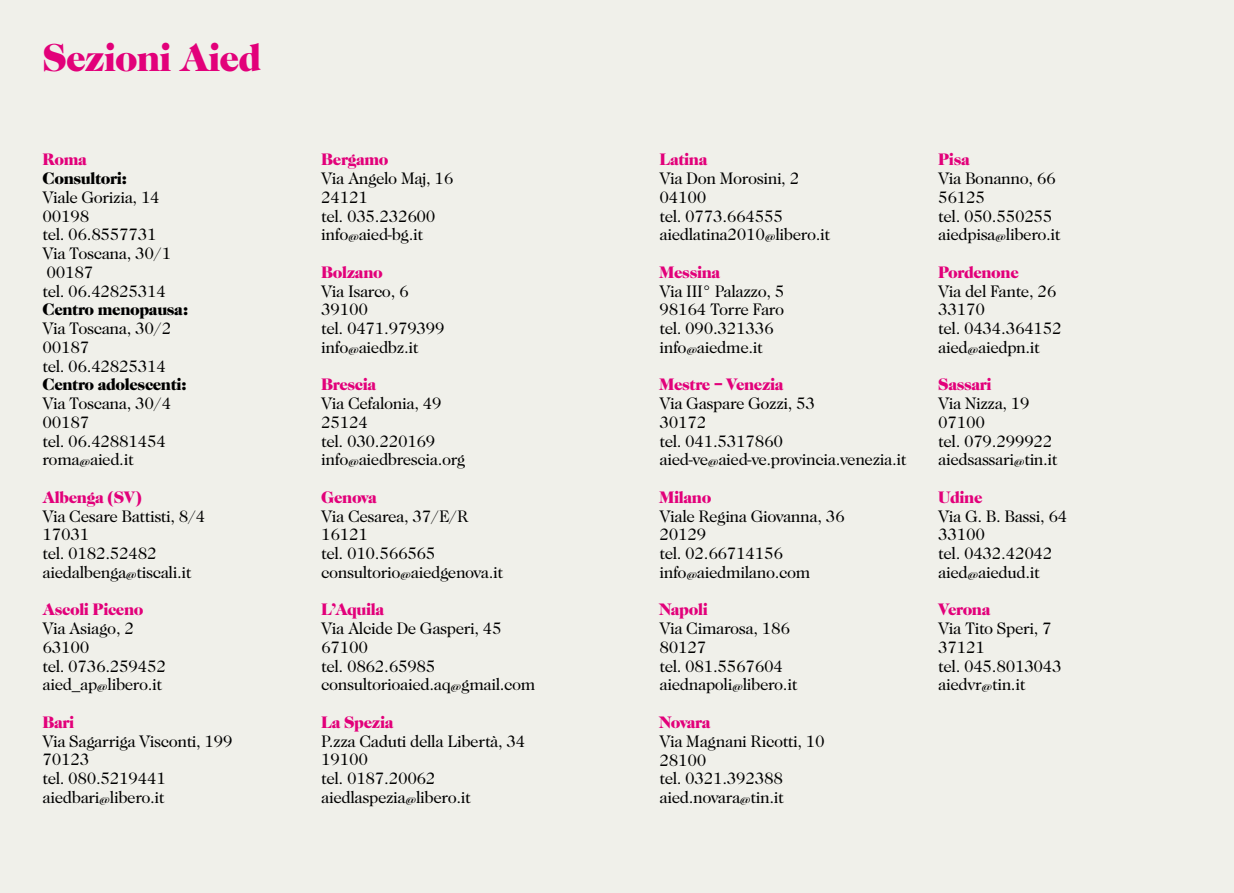
<style>
.page{position:relative;width:1234px;height:893px;background:#fff}
.page>*{position:absolute;margin:0;border:0;box-sizing:border-box;transform-origin:0 0}
.t1{font:900 40.2px "Caslon No 224 EF";letter-spacing:-.02em;color:#e2007a}
.t2{font:17.25px/18.8px "Caslon No 224 EF";letter-spacing:-.02em;color:#000}
.t3{font:900 17.25px "Caslon No 224 EF";letter-spacing:-.02em;color:#e2007a}
.t4{font:900 17.25px "Caslon No 224 EF";letter-spacing:-.02em;color:#000}
</style>
<div class="page">
<div style="left:0;top:0;width:1233px;height:893px;background:#f0f0ea"></div>
<h1 class="t1" style="left:43px;top:34px;width:220px">Sezioni Aied</h1>
<p class="t3" style="left:43px;top:150px;width:46px">Roma</p>
<p class="t4" style="left:43px;top:168px;width:86px">Consultori:</p>
<p class="t2" style="left:43px;top:188px;width:130px">Viale Gorizia, 14<br>00198<br>tel. 06.8557731<br>Via Toscana, 30/1<br>00187<br>tel. 06.42825314</p>
<p class="t4" style="left:43px;top:300px;width:147px">Centro menopausa:</p>
<p class="t2" style="left:43px;top:319px;width:130px">Via Toscana, 30/2<br>00187<br>tel. 06.42825314</p>
<p class="t4" style="left:43px;top:375px;width:146px">Centro adolescenti:</p>
<p class="t2" style="left:43px;top:394px;width:130px">Via Toscana, 30/4<br>00187<br>tel. 06.42881454 roma@aied.it</p>
<p class="t3" style="left:43px;top:487px;width:101px">Albenga (SV)</p>
<p class="t2" style="left:43px;top:507px;width:164px">Via Cesare Battisti, 8/4<br>17031<br>tel. 0182.52482 aiedalbenga@tiscali.it</p>
<p class="t3" style="left:43px;top:600px;width:102px">Ascoli Piceno</p>
<p class="t2" style="left:43px;top:619px;width:125px">Via Asiago, 2<br>63100<br>tel. 0736.259452 aied_ap@libero.it</p>
<p class="t3" style="left:43px;top:712px;width:33px">Bari</p>
<p class="t2" style="left:43px;top:732px;width:192px">Via Sagarriga Visconti, 199<br>70123<br>tel. 080.5219441 aiedbari@libero.it</p>
<p class="t3" style="left:321px;top:150px;width:69px">Bergamo</p>
<p class="t2" style="left:321px;top:169px;width:134px">Via Angelo Maj, 16<br>24121<br>tel. 035.232600 info@aied-bg.it</p>
<p class="t3" style="left:321px;top:262px;width:63px">Bolzano</p>
<p class="t2" style="left:321px;top:282px;width:125px">Via Isarco, 6<br>39100<br>tel. 0471.979399 info@aiedbz.it</p>
<p class="t3" style="left:321px;top:375px;width:56px">Brescia</p>
<p class="t2" style="left:321px;top:394px;width:146px">Via Cefalonia, 49<br>25124<br>tel. 030.220169 info@aiedbrescia.org</p>
<p class="t3" style="left:321px;top:487px;width:57px">Genova</p>
<p class="t2" style="left:321px;top:507px;width:183px">Via Cesarea, 37/E/R<br>16121<br>tel. 010.566565 consultorio@aiedgenova.it</p>
<p class="t3" style="left:321px;top:600px;width:64px">L’Aquila</p>
<p class="t2" style="left:321px;top:619px;width:215px">Via Alcide De Gasperi, 45<br>67100<br>tel. 0862.65985 consultorioaied.aq@gmail.com</p>
<p class="t3" style="left:321px;top:712px;width:74px">La Spezia</p>
<p class="t2" style="left:321px;top:732px;width:206px">P.zza Caduti della Libertà, 34<br>19100<br>tel. 0187.20062 aiedlaspezia@libero.it</p>
<p class="t3" style="left:659px;top:150px;width:49px">Latina</p>
<p class="t2" style="left:659px;top:169px;width:172px">Via Don Morosini, 2<br>04100<br>tel. 0773.664555 aiedlatina2010@libero.it</p>
<p class="t3" style="left:659px;top:262px;width:62px">Messina</p>
<p class="t2" style="left:659px;top:282px;width:126px">Via III° Palazzo, 5<br>98164 Torre Faro tel. 090.321336 info@aiedme.it</p>
<p class="t3" style="left:659px;top:375px;width:126px">Mestre – Venezia</p>
<p class="t2" style="left:659px;top:394px;width:248px">Via Gaspare Gozzi, 53<br>30172<br>tel. 041.5317860 aied-ve@aied-ve.provincia.venezia.it</p>
<p class="t3" style="left:659px;top:487px;width:53px">Milano</p>
<p class="t2" style="left:659px;top:507px;width:187px">Viale Regina Giovanna, 36<br>20129<br>tel. 02.66714156 info@aiedmilano.com</p>
<p class="t3" style="left:659px;top:600px;width:50px">Napoli</p>
<p class="t2" style="left:659px;top:619px;width:139px">Via Cimarosa, 186<br>80127<br>tel. 081.5567604 aiednapoli@libero.it</p>
<p class="t3" style="left:659px;top:712px;width:52px">Novara</p>
<p class="t2" style="left:659px;top:732px;width:167px">Via Magnani Ricotti, 10<br>28100<br>tel. 0321.392388 aied.novara@tin.it</p>
<p class="t3" style="left:938px;top:150px;width:33px">Pisa</p>
<p class="t2" style="left:938px;top:169px;width:124px">Via Bonanno, 66<br>56125<br>tel. 050.550255 aiedpisa@libero.it</p>
<p class="t3" style="left:938px;top:262px;width:82px">Pordenone</p>
<p class="t2" style="left:938px;top:282px;width:125px">Via del Fante, 26<br>33170<br>tel. 0434.364152 aied@aiedpn.it</p>
<p class="t3" style="left:938px;top:375px;width:55px">Sassari</p>
<p class="t2" style="left:938px;top:394px;width:121px">Via Nizza, 19<br>07100<br>tel. 079.299922 aiedsassari@tin.it</p>
<p class="t3" style="left:938px;top:487px;width:46px">Udine</p>
<p class="t2" style="left:938px;top:507px;width:131px">Via G. B. Bassi, 64<br>33100<br>tel. 0432.42042 aied@aiedud.it</p>
<p class="t3" style="left:938px;top:600px;width:54px">Verona</p>
<p class="t2" style="left:938px;top:619px;width:125px">Via Tito Speri, 7<br>37121<br>tel. 045.8013043 aiedvr@tin.it</p>
</div>
